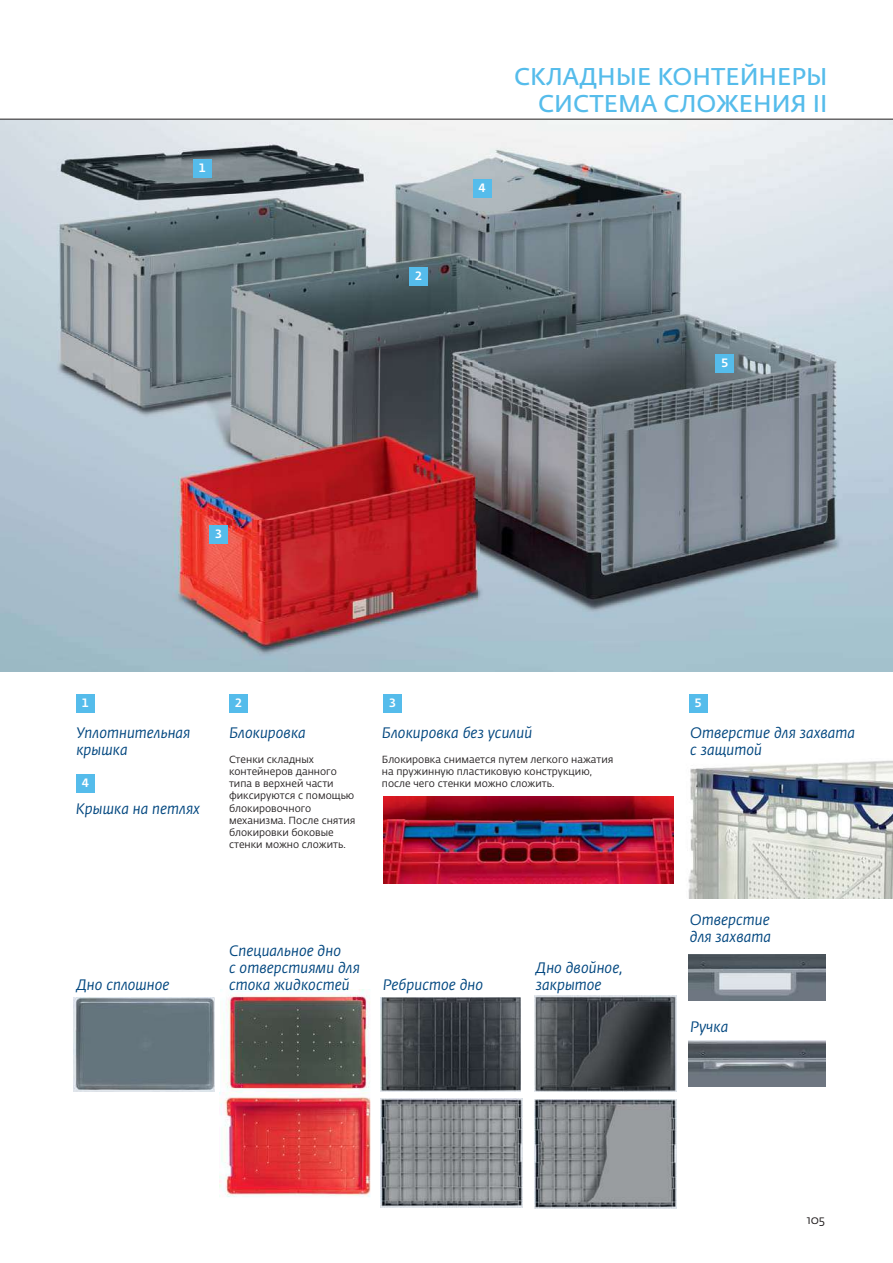
<style>
.page{position:relative;width:893px;height:1263px;background:#fff}
.page>*{position:absolute;margin:0;border:0;box-sizing:border-box;transform-origin:0 0}
.t1{font:600 24px/27px "Fedra Sans Pro";color:#55bceb;text-align:right}
.t2{font:italic 15px/17.1px "Fedra Sans Pro";color:#00467f}
.t3{font:500 12px "Fedra Sans Pro";color:#fff}
.t4{font:12px "Fedra Sans Pro";color:#231f20}
.t5{font:10.2px/12.3px "Fedra Sans Pro";color:#231f20}
</style>
<div class="page">
<img style="left:0;top:120px;width:892px;height:552px">
<img style="left:383px;top:796px;width:290px;height:88px">
<div style="left:229px;top:694px;width:19px;height:19px;background:#55bceb"></div>
<div style="left:409px;top:267px;width:19px;height:19px;background:#55bceb"></div>
<div style="left:383px;top:694px;width:19px;height:19px;background:#55bceb"></div>
<div style="left:209px;top:526px;width:19px;height:18px;background:#55bceb"></div>
<div style="left:76px;top:774px;width:19px;height:19px;background:#55bceb"></div>
<div style="left:473px;top:179px;width:19px;height:19px;background:#55bceb"></div>
<div style="left:715px;top:354px;width:19px;height:19px;background:#55bceb"></div>
<div style="left:76px;top:694px;width:19px;height:19px;background:#55bceb"></div>
<div style="left:689px;top:694px;width:18px;height:19px;background:#55bceb"></div>
<div style="left:193px;top:159px;width:19px;height:19px;background:#55bceb"></div>
<img style="left:220px;top:990px;width:150px;height:103px">
<img style="left:220px;top:1093px;width:151px;height:104px">
<img style="left:74px;top:998px;width:140px;height:93px">
<img style="left:380px;top:998px;width:140px;height:94px">
<img style="left:534px;top:996px;width:142px;height:95px">
<img style="left:380px;top:1099px;width:142px;height:109px">
<img style="left:534px;top:1099px;width:142px;height:109px">
<img style="left:689px;top:1041px;width:136px;height:46px">
<img style="left:689px;top:955px;width:136px;height:46px">
<img style="left:688px;top:760px;width:204px;height:138px">
<hr style="left:0;top:119px;width:892px;height:1px;background:#231f20">
<p class="t3" style="left:199px;top:160px;width:9px">1</p>
<p class="t3" style="left:215px;top:527px;width:9px">3</p>
<p class="t3" style="left:415px;top:269px;width:9px">2</p>
<p class="t3" style="left:478px;top:180px;width:9px">4</p>
<h1 class="t1" style="left:514px;top:63px;width:315px">СКЛАДНЫЕ КОНТЕЙНЕРЫ<br>CИСТЕМА СЛОЖЕНИЯ II</h1>
<p class="t3" style="left:721px;top:356px;width:9px">5</p>
<p class="t3" style="left:389px;top:696px;width:9px">3</p>
<p class="t3" style="left:235px;top:696px;width:9px">2</p>
<p class="t3" style="left:82px;top:696px;width:9px">1</p>
<p class="t3" style="left:694px;top:696px;width:9px">5</p>
<h2 class="t2" style="left:76px;top:725px;width:116px">Уплотнительная крышка</h2>
<p class="t3" style="left:82px;top:776px;width:9px">4</p>
<h2 class="t2" style="left:76px;top:800px;width:126px">Крышка на петлях</h2>
<h2 class="t2" style="left:229px;top:725px;width:78px">Блокировка</h2>
<p class="t5" style="left:229px;top:753px;width:128px">Стенки складных контейнеров данного типа в верхней части фиксируются с помощью блокировочного механизма. После снятия блокировки боковые стенки можно сложить.</p>
<h2 class="t2" style="left:382px;top:725px;width:152px">Блокировка без усилий</h2>
<p class="t5" style="left:382px;top:753px;width:233px">Блокировка снимается путем легкого нажатия на пружинную пластиковую конструкцию, после чего стенки можно сложить.</p>
<h2 class="t2" style="left:229px;top:942px;width:132px">Специальное дно<br>с отверстиями для стока жидкостей</h2>
<h2 class="t2" style="left:76px;top:976px;width:95px">Дно сплошное</h2>
<h2 class="t2" style="left:382px;top:976px;width:102px">Ребристое дно</h2>
<h2 class="t2" style="left:536px;top:959px;width:88px">Дно двойное, закрытое</h2>
<h2 class="t2" style="left:690px;top:725px;width:167px">Отверстие для захвата с защитой</h2>
<h2 class="t2" style="left:689px;top:911px;width:83px">Отверстие для захвата</h2>
<h2 class="t2" style="left:690px;top:1018px;width:40px">Ручка</h2>
<p class="t4" style="left:806px;top:1213px;width:20px">105</p>
</div>
